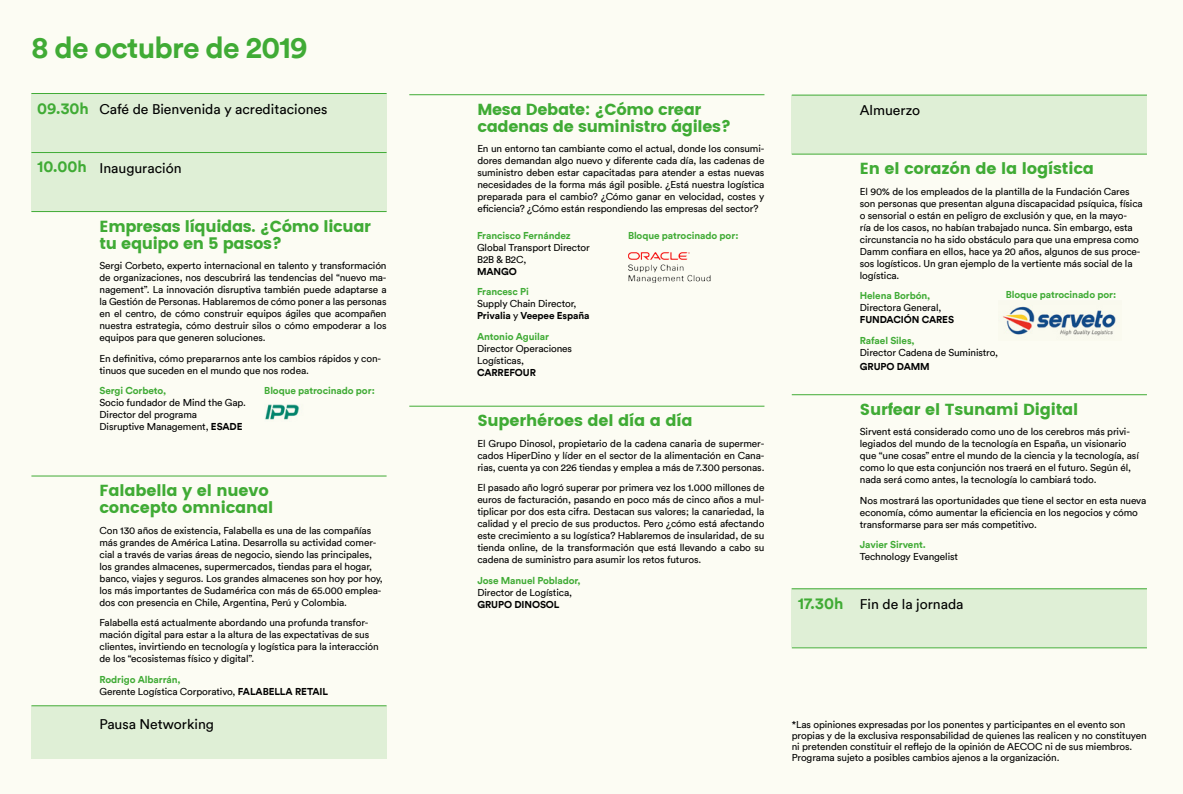
<style>
.page{position:relative;width:1183px;height:794px;background:#fff}
.page>*{position:absolute;margin:0;border:0;box-sizing:border-box;transform-origin:0 0}
.t1{font:700 30px "Circular";letter-spacing:-.025em;color:#40ab35}
.t2{font:700 16px/17px "Poppins";letter-spacing:-.01em;color:#40ab35}
.t3{font:700 16px "Circular";color:#40ab35}
.t4{font:14px "Circular";color:#000}
.t5{font:10px/12px "Circular";letter-spacing:-.01em;color:#000}
.t6{font:700 10px "Circular";letter-spacing:-.01em;color:#40ab35}
.t7{font:700 10px "Circular";letter-spacing:-.01em;color:#000}
.s1{font-weight:700}
.s2{font-weight:700;color:#40ab35}
.s3{font-weight:700;font-size:16px;color:#40ab35}
</style>
<div class="page">
<div style="left:0;top:0;width:1182px;height:794px;background:#fcfcf3"></div>
<div style="left:31px;top:94px;width:355px;height:118px;background:#dfefd6"></div>
<div style="left:31px;top:706px;width:355px;height:52px;background:#dfefd6"></div>
<hr style="left:31px;top:93px;width:355px;height:1px;background:#40ab35">
<hr style="left:31px;top:152px;width:355px;height:1px;background:#40ab35">
<hr style="left:31px;top:211px;width:355px;height:1px;background:#40ab35">
<hr style="left:31px;top:475px;width:355px;height:1px;background:#40ab35">
<hr style="left:31px;top:705px;width:355px;height:1px;background:#40ab35">
<hr style="left:409px;top:94px;width:355px;height:1px;background:#40ab35">
<hr style="left:409px;top:406px;width:355px;height:1px;background:#40ab35">
<img style="left:628px;top:252px;width:83px;height:30px">
<img style="left:265px;top:404px;width:34px;height:16px">
<div style="left:791px;top:588px;width:355px;height:59px;background:#dfefd6"></div>
<div style="left:791px;top:95px;width:355px;height:59px;background:#dfefd6"></div>
<hr style="left:791px;top:95px;width:355px;height:1px;background:#40ab35">
<hr style="left:791px;top:154px;width:355px;height:1px;background:#40ab35">
<hr style="left:791px;top:394px;width:355px;height:1px;background:#40ab35">
<hr style="left:791px;top:588px;width:355px;height:1px;background:#40ab35">
<hr style="left:791px;top:647px;width:355px;height:1px;background:#40ab35">
<img style="left:1002px;top:306px;width:114px;height:30px">
<h1 class="t1" style="left:31px;top:26px;width:278px">8 de octubre de 2019</h1>
<h2 class="t3" style="left:37px;top:97px;width:53px">09.30h</h2>
<h3 class="t4" style="left:99px;top:99px;width:229px">Café de Bienvenida y acreditaciones</h3>
<h2 class="t3" style="left:37px;top:156px;width:51px">10.00h</h2>
<h3 class="t4" style="left:99px;top:158px;width:84px">Inauguración</h3>
<h2 class="t2" style="left:99px;top:218px;width:273px">Empresas líquidas. ¿Cómo licuar tu equipo en 5 pasos?</h2>
<p class="t5" style="left:99px;top:259px;width:288px;text-align:justify">Sergi Corbeto, experto internacional en talento y transformación de organizaciones, nos descubrirá las tendencias del “nuevo ma&shy;nagement”. La innovación disruptiva también puede adaptarse a la Gestión de Personas. Hablaremos de cómo poner a las personas en el centro, de cómo construir equipos ágiles que acompañen nuestra estrategia, cómo destruir silos o cómo empoderar a los equipos para que generen soluciones.</p>
<p class="t5" style="left:99px;top:352px;width:283px">En definitiva, cómo prepararnos ante los cambios rápidos y con&shy;tinuos que suceden en el mundo que nos rodea.</p>
<p class="t6" style="left:99px;top:384px;width:68px">Sergi Corbeto,</p>
<p class="t5" style="left:99px;top:396px;width:148px">Socio fundador de Mind the Gap.<br>Director del programa<br>Disruptive Management, <span class="s1">ESADE</span></p>
<p class="t6" style="left:264px;top:383px;width:112px">Bloque patrocinado por:</p>
<h2 class="t2" style="left:99px;top:482px;width:175px">Falabella y el nuevo concepto omnicanal</h2>
<p class="t5" style="left:99px;top:524px;width:285px">Con 130 años de existencia, Falabella es una de las compañías más grandes de América Latina. Desarrolla su actividad comer&shy;cial a través de varias áreas de negocio, siendo las principales, los grandes almacenes, supermercados, tiendas para el hogar, banco, viajes y seguros. Los grandes almacenes son hoy por hoy, los más importantes de Sudamérica con más de 65.000 emplea&shy;dos con presencia en Chile, Argentina, Perú y Colombia.</p>
<p class="t5" style="left:99px;top:616px;width:281px">Falabella está actualmente abordando una profunda transfor&shy;mación digital para estar a la altura de las expectativas de sus clientes, invirtiendo en tecnología y logística para la interacción de los “ecosistemas físico y digital”.</p>
<p class="t5" style="left:99px;top:673px;width:230px"><span class="s2">Rodrigo Albarrán,<br></span>Gerente Logística Corporativo, <span class="s1">FALABELLA RETAIL</span></p>
<h3 class="t4" style="left:99px;top:714px;width:116px">Pausa Networking</h3>
<h2 class="t2" style="left:477px;top:101px;width:255px">Mesa Debate: ¿Cómo crear cadenas de suministro ágiles?</h2>
<p class="t5" style="left:477px;top:142px;width:288px;text-align:justify">En un entorno tan cambiante como el actual, donde los consumi&shy;dores demandan algo nuevo y diferente cada día, las cadenas de suministro deben estar capacitadas para atender a estas nuevas necesidades de la forma más ágil posible. ¿Está nuestra logística preparada para el cambio? ¿Cómo ganar en velocidad, costes y eficiencia? ¿Cómo están respondiendo las empresas del sector?</p>
<p class="t6" style="left:477px;top:228px;width:95px">Francisco Fernández</p>
<p class="t5" style="left:477px;top:241px;width:114px">Global Transport Director<br>B2B &amp; B2C,</p>
<p class="t7" style="left:477px;top:264px;width:41px">MANGO</p>
<p class="t6" style="left:477px;top:285px;width:53px">Francesc Pi</p>
<p class="t5" style="left:477px;top:297px;width:114px">Supply Chain Director,<br><span class="s1">Privalia</span> y <span class="s1">Veepee España</span></p>
<p class="t6" style="left:477px;top:329px;width:73px">Antonio Aguilar</p>
<p class="t5" style="left:477px;top:342px;width:96px">Director Operaciones<br>Logísticas,</p>
<p class="t7" style="left:477px;top:365px;width:60px">CARREFOUR</p>
<p class="t6" style="left:627px;top:229px;width:112px">Bloque patrocinado por:</p>
<h2 class="t2" style="left:477px;top:412px;width:217px">Superhéroes del día a día</h2>
<p class="t5" style="left:477px;top:437px;width:288px;text-align:justify">El Grupo Dinosol, propietario de la cadena canaria de supermer&shy;cados HiperDino y líder en el sector de la alimentación en Cana&shy;rias, cuenta ya con 226 tiendas y emplea a más de 7.300 personas.</p>
<p class="t5" style="left:477px;top:481px;width:288px;text-align:justify">El pasado año logró superar por primera vez los 1.000 millones de euros de facturación, pasando en poco más de cinco años a mul&shy;tiplicar por dos esta cifra. Destacan sus valores; la canariedad, la calidad y el precio de sus productos. Pero ¿cómo está afectando este crecimiento a su logística? Hablaremos de insularidad, de su tienda online, de la transformación que está llevando a cabo su cadena de suministro para asumir los retos futuros.</p>
<p class="t6" style="left:477px;top:573px;width:105px">Jose Manuel Poblador,</p>
<p class="t5" style="left:477px;top:586px;width:96px">Director de Logística,</p>
<p class="t7" style="left:477px;top:597px;width:84px">GRUPO DINOSOL</p>
<h3 class="t4" style="left:859px;top:101px;width:62px">Almuerzo</h3>
<h2 class="t2" style="left:859px;top:160px;width:235px">En el corazón de la logística</h2>
<p class="t5" style="left:859px;top:185px;width:284px">El 90% de los empleados de la plantilla de la Fundación Cares son personas que presentan alguna discapacidad psíquica, física o sensorial o están en peligro de exclusión y que, en la mayo-<br>ría de los casos, no habían trabajado nunca. Sin embargo, esta circunstancia no ha sido obstáculo para que una empresa como Damm confiara en ellos, hace ya 20 años, algunos de sus proce&shy;sos logísticos. Un gran ejemplo de la vertiente más social de la logística.</p>
<p class="t6" style="left:859px;top:289px;width:72px">Helena Borbón,</p>
<p class="t5" style="left:859px;top:301px;width:83px">Directora General,</p>
<p class="t7" style="left:859px;top:313px;width:96px">FUNDACIÓN CARES</p>
<p class="t6" style="left:859px;top:333px;width:56px">Rafael Siles,</p>
<p class="t5" style="left:859px;top:346px;width:140px">Director Cadena de Suministro,</p>
<p class="t7" style="left:859px;top:359px;width:71px">GRUPO DAMM</p>
<h2 class="t2" style="left:859px;top:401px;width:220px">Surfear el Tsunami Digital</h2>
<p class="t5" style="left:859px;top:425px;width:280px">Sirvent está considerado como uno de los cerebros más privi&shy;legiados del mundo de la tecnología en España, un visionario que “une cosas” entre el mundo de la ciencia y la tecnología, así como lo que esta conjunción nos traerá en el futuro. Según él, nada será como antes, la tecnología lo cambiará todo.</p>
<p class="t5" style="left:859px;top:494px;width:288px">Nos mostrará las oportunidades que tiene el sector en esta nueva economía, cómo aumentar la eficiencia en los negocios y cómo transformarse para ser más competitivo.</p>
<p class="t6" style="left:859px;top:538px;width:67px">Javier Sirvent.</p>
<p class="t5" style="left:859px;top:550px;width:100px">Technology Evangelist</p>
<h3 class="t4" style="left:797px;top:594px;width:167px"><span class="s3">17.30h</span> Fin de la jornada</h3>
<p class="t6" style="left:1005px;top:288px;width:112px">Bloque patrocinado por:</p>
<p class="t5" style="left:791px;top:719px;width:356px;line-height:11px">*Las opiniones expresadas por los ponentes y participantes en el evento son propias y de la exclusiva responsabilidad de quienes las realicen y no constituyen ni pretenden constituir el reflejo de la opinión de AECOC ni de sus miembros.<br>Programa sujeto a posibles cambios ajenos a la organización.</p>
</div>
